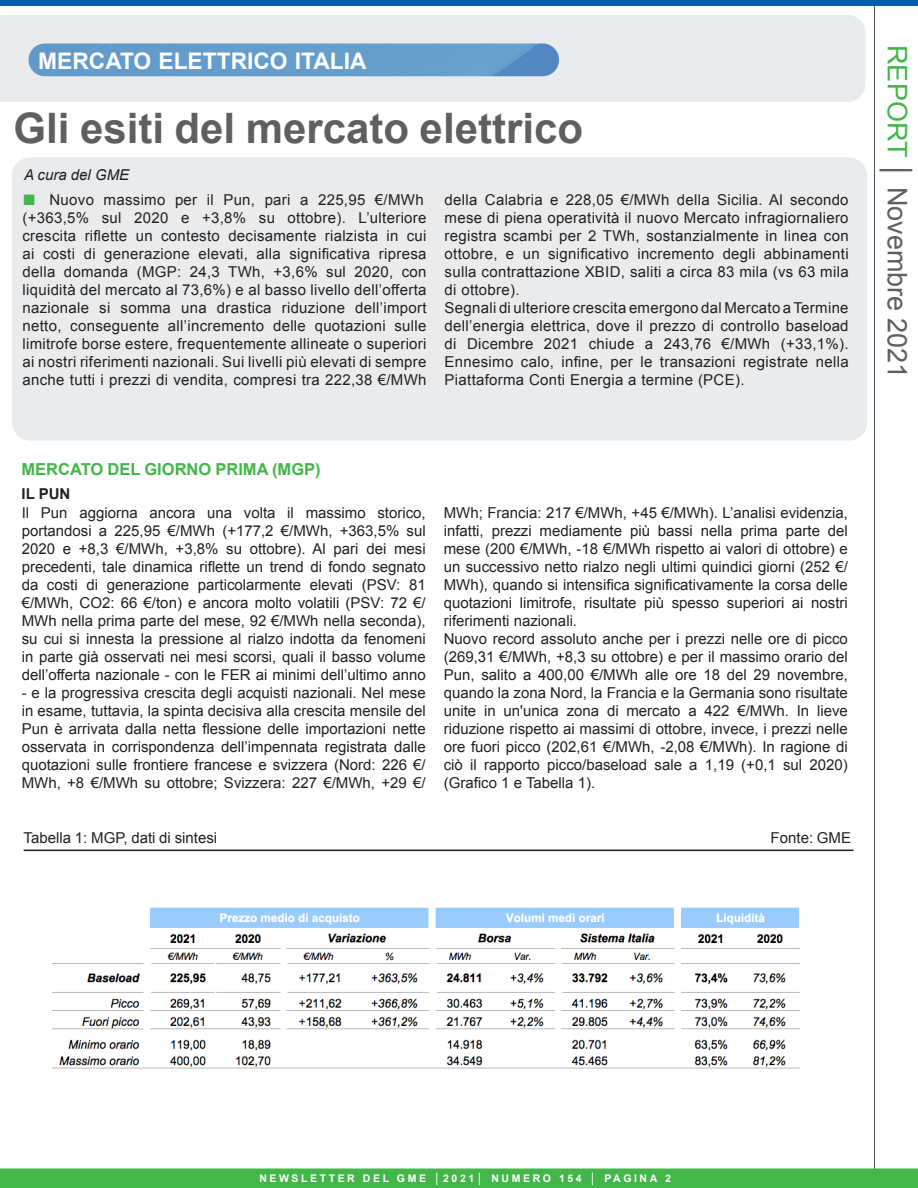
<style>
.page{position:relative;width:918px;height:1188px;background:#fff}
.page>*{position:absolute;margin:0;border:0;box-sizing:border-box;transform-origin:0 0}
.titolo_arancio_più_p{font:700 42px "Arial";color:#5f5f62}
.titolo_arancio_più_p-2{font:27px "Arial";color:#5f5f62}
.t1{font:22.8px "Arial Bold MT SC800";color:#fff}
.didascalia{font:700 16.5px "Arial";color:#42b649}
.sottolineato{font:15px/18px "Arial";letter-spacing:.02em;color:#231f20;text-align:justify}
.sottolineato-2{font:15px "Arial";color:#231f20}
.t2{font:italic 15px "Arial";color:#231f20}
.t3{font:700 15px "Arial";color:#231f20}
.t4{font:10.5px "Arial Bold MT SC800";letter-spacing:.245em;color:#fff}
.s1{color:#42b649}
.s2{font-family:"Arial MT SC800";font-size:22.5px;color:#42b649}
</style>
<div class="page">
<hr style="left:874px;top:0;width:1px;height:1188px;background:#49565e">
<div style="left:0;top:1168px;width:918px;height:20px;background:#42b649"></div>
<div style="left:0;top:15px;width:865px;height:87px;background:#eaebec"></div>
<img style="left:28px;top:44px;width:531px;height:32px;border-radius:16px">
<div style="left:0;top:0;width:918px;height:6px;background:#015fae"></div>
<hr style="left:24px;top:850px;width:830px;height:1px;background:#231f20">
<div style="left:12px;top:158px;width:855px;height:283px;background:#eaebec;border-radius:18px"></div>
<img style="left:53px;top:907px;width:747px;height:162px">
<p class="t1" style="left:38px;top:46px;width:84px">MERCATO</p>
<p class="t1" style="left:158px;top:46px;width:43px">ELETTRI</p>
<p class="t1" style="left:253px;top:46px;width:102px">CO ITALIA</p>
<p class="titolo_arancio_più_p-2" style="left:915px;top:45px;width:335px;rotate:90deg"><span class="s1">REPORT</span> │ Novembre 2021</p>
<p class="titolo_arancio_più_p" style="left:14px;top:101px;width:571px">Gli esiti del mercato elettrico</p>
<p class="t2" style="left:24px;top:165px;width:107px">A cura del GME</p>
<p class="sottolineato" style="left:22px;top:191px;width:406px;text-align:left"><span class="s2">■</span> Nuovo massimo per il Pun, pari a 225,95 €/MWh (+363,5% sul 2020 e +3,8% su ottobre). L’ulteriore crescita riflette un contesto decisamente rialzista in cui ai costi di generazione elevati, alla significativa ripresa della domanda (MGP: 24,3 TWh, +3,6% sul 2020, con liquidità del mercato al 73,6%) e al basso livello dell’offerta nazionale si somma una drastica riduzione dell’import netto, conseguente all’incremento delle quotazioni sulle limitrofe borse estere, frequentemente allineate o superiori ai nostri riferimenti nazionali. Sui livelli più elevati di sempre anche tutti i prezzi di vendita, compresi tra 222,38 €/MWh</p>
<p class="sottolineato" style="left:445px;top:191px;width:406px">della Calabria e 228,05 €/MWh della Sicilia. Al secondo mese di piena operatività il nuovo Mercato infragiornaliero registra scambi per 2 TWh, sostanzialmente in linea con ottobre, e un significativo incremento degli abbinamenti sulla contrattazione XBID, saliti a circa 83 mila (vs 63 mila di ottobre).</p>
<p class="sottolineato" style="left:445px;top:299px;width:406px">Segnali di ulteriore crescita emergono dal Mercato a Termine dell’energia elettrica, dove il prezzo di controllo baseload di Dicembre 2021 chiude a 243,76 €/MWh (+33,1%).<br>Ennesimo calo, infine, per le transazioni registrate nella Piattaforma Conti Energia a termine (PCE).</p>
<p class="didascalia" style="left:22px;top:458px;width:301px">MERCATO DEL GIORNO PRIMA (MGP)</p>
<p class="t3" style="left:22px;top:484px;width:50px">IL PUN</p>
<p class="sottolineato" style="left:22px;top:504px;width:406px">Il Pun aggiorna ancora una volta il massimo storico, portandosi a 225,95 €/MWh (+177,2 €/MWh, +363,5% sul 2020 e +8,3 €/MWh, +3,8% su ottobre). Al pari dei mesi precedenti, tale dinamica riflette un trend di fondo segnato da costi di generazione particolarmente elevati (PSV: 81 €/MWh, CO2: 66 €/ton) e ancora molto volatili (PSV: 72 €/ MWh nella prima parte del mese, 92 €/MWh nella seconda), su cui si innesta la pressione al rialzo indotta da fenomeni in parte già osservati nei mesi scorsi, quali il basso volume dell’offerta nazionale - con le FER ai minimi dell’ultimo anno</p>
<p class="sottolineato" style="left:22px;top:684px;width:406px">- e la progressiva crescita degli acquisti nazionali. Nel mese in esame, tuttavia, la spinta decisiva alla crescita mensile del Pun è arrivata dalla netta flessione delle importazioni nette osservata in corrispondenza dell’impennata registrata dalle quotazioni sulle frontiere francese e svizzera (Nord: 226 €/ MWh, +8 €/MWh su ottobre; Svizzera: 227 €/MWh, +29 €/</p>
<p class="sottolineato" style="left:444px;top:504px;width:406px">MWh; Francia: 217 €/MWh, +45 €/MWh). L’analisi evidenzia, infatti, prezzi mediamente più bassi nella prima parte del mese (200 €/MWh, -18 €/MWh rispetto ai valori di ottobre) e un successivo netto rialzo negli ultimi quindici giorni (252 €/ MWh), quando si intensifica significativamente la corsa delle quotazioni limitrofe, risultate più spesso superiori ai nostri riferimenti nazionali.</p>
<p class="sottolineato" style="left:444px;top:630px;width:406px">Nuovo record assoluto anche per i prezzi nelle ore di picco (269,31 €/MWh, +8,3 su ottobre) e per il massimo orario del Pun, salito a 400,00 €/MWh alle ore 18 del 29 novembre, quando la zona Nord, la Francia e la Germania sono risultate unite in un'unica zona di mercato a 422 €/MWh. In lieve riduzione rispetto ai massimi di ottobre, invece, i prezzi nelle ore fuori picco (202,61 €/MWh, -2,08 €/MWh). In ragione di ciò il rapporto picco/baseload sale a 1,19 (+0,1 sul 2020) (Grafico 1 e Tabella 1).</p>
<p class="sottolineato-2" style="left:24px;top:828px;width:195px">Tabella 1: MGP, dati di sintesi</p>
<p class="sottolineato-2" style="left:771px;top:828px;width:82px">Fonte: GME</p>
<p class="t4" style="left:259px;top:1171px;width:413px">NEWSL ETTER DEL GM E │2021│ NUM ERO 154 │ PAGINA 2</p>
</div>
